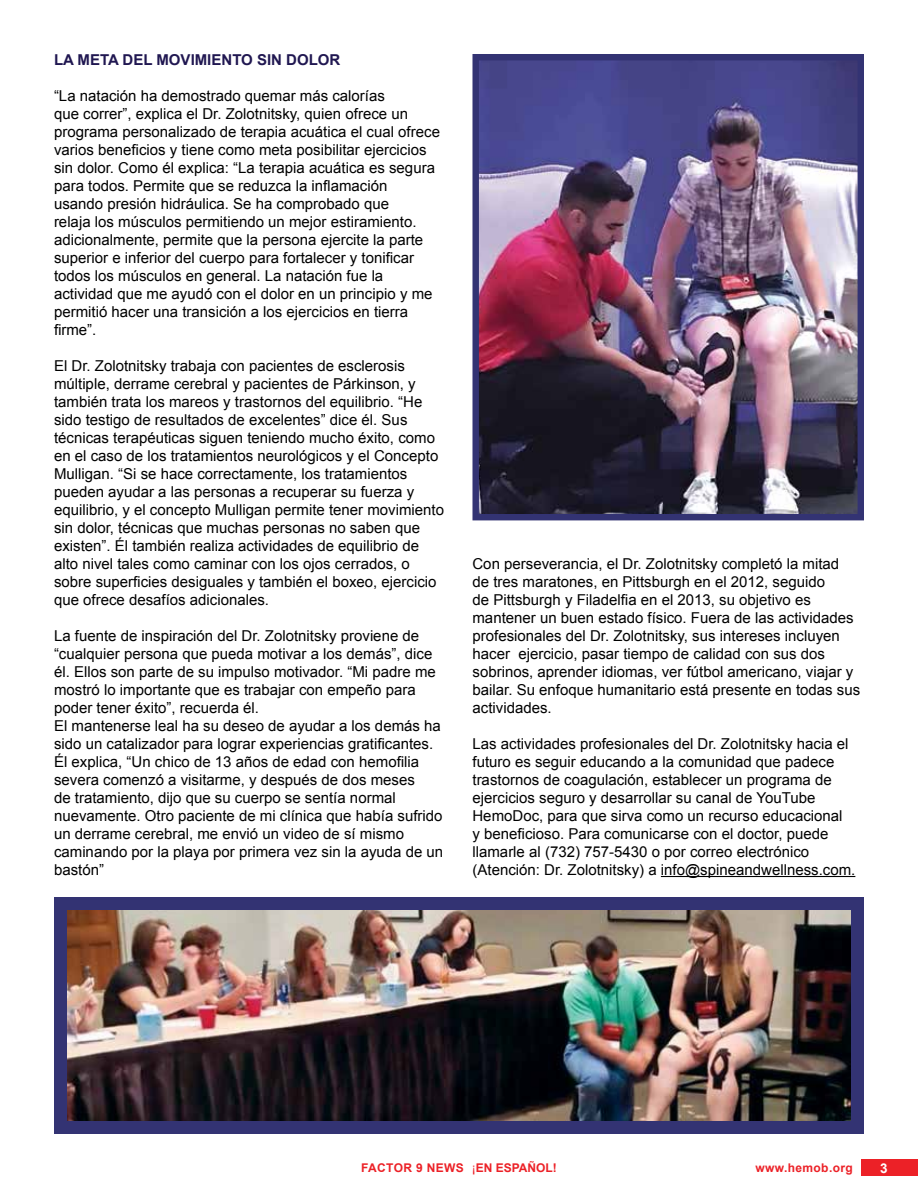
<style>
.page{position:relative;width:918px;height:1188px;background:#fff}
.page>*{position:absolute;margin:0;border:0;box-sizing:border-box;transform-origin:0 0}
.t1{font:15px/18px "Arial";color:#000}
.t2{font:700 15px "Arial";color:#201751}
.t3{font:700 13.5px "Arial";color:#fff}
.t4{font:700 12px "Arial";color:#ec2127}
.t5{font:700 12px "Arial";letter-spacing:.03em;color:#ec2127}
.s1{font-weight:400}
</style>
<div class="page">
<hr style="left:661px;top:876px;width:194px;height:1px;background:#000">
<div style="left:54px;top:898px;width:810px;height:236px;background:#333373"></div>
<img style="left:68px;top:911px;width:782px;height:210px">
<img style="left:479px;top:61px;width:378px;height:452px">
<div style="left:472px;top:54px;width:392px;height:466px;border:6px solid #333373"></div>
<div style="left:862px;top:1160px;width:56px;height:16px;background:#ec2127"></div>
<p class="t2" style="left:54px;top:50px;width:288px">LA META DEL MOVIMIENTO SIN DOLOR</p>
<p class="t1" style="left:54px;top:87px;width:388px">“La natación ha demostrado quemar más calorías<br>que correr”, explica el Dr. Zolotnitsky, quien ofrece un programa personalizado de terapia acuática el cual ofrece varios beneficios y tiene como meta posibilitar ejercicios sin dolor. Como él explica: “La terapia acuática es segura para todos. Permite que se reduzca la inflamación usando presión hidráulica. Se ha comprobado que<br>relaja los músculos permitiendo un mejor estiramiento. adicionalmente, permite que la persona ejercite la parte superior e inferior del cuerpo para fortalecer y tonificar todos los músculos en general. La natación fue la actividad que me ayudó con el dolor en un principio y me permitió hacer una transición a los ejercicios en tierra firme”.</p>
<p class="t1" style="left:54px;top:357px;width:392px">El Dr. Zolotnitsky trabaja con pacientes de esclerosis múltiple, derrame cerebral y pacientes de Párkinson, y también trata los mareos y trastornos del equilibrio. “He sido testigo de resultados de excelentes” dice él. Sus técnicas terapéuticas siguen teniendo mucho éxito, como en el caso de los tratamientos neurológicos y el Concepto Mulligan. “Si se hace correctamente, los tratamientos pueden ayudar a las personas a recuperar su fuerza y equilibrio, y el concepto Mulligan permite tener movimiento sin dolor, técnicas que muchas personas no saben que existen”. Él también realiza actividades de equilibrio de alto nivel tales como caminar con los ojos cerrados, o sobre superficies desiguales y también el boxeo, ejercicio que ofrece desafíos adicionales.</p>
<p class="t1" style="left:54px;top:627px;width:391px">La fuente de inspiración del Dr. Zolotnitsky proviene de “cualquier persona que pueda motivar a los demás”, dice él. Ellos son parte de su impulso motivador. “Mi padre me mostró lo importante que es trabajar con empeño para poder tener éxito”, recuerda él.<br>El mantenerse leal ha su deseo de ayudar a los demás ha sido un catalizador para lograr experiencias gratificantes.<br>Él explica, “Un chico de 13 años de edad con hemofilia severa comenzó a visitarme, y después de dos meses<br>de tratamiento, dijo que su cuerpo se sentía normal nuevamente. Otro paciente de mi clínica que había sufrido un derrame cerebral, me envió un video de sí mismo caminando por la playa por primera vez sin la ayuda de un bastón”</p>
<p class="t1" style="left:472px;top:555px;width:389px">Con perseverancia, el Dr. Zolotnitsky completó la mitad<br>de tres maratones, en Pittsburgh en el 2012, seguido<br>de Pittsburgh y Filadelfia en el 2013, su objetivo es mantener un buen estado físico. Fuera de las actividades profesionales del Dr. Zolotnitsky, sus intereses incluyen hacer ejercicio, pasar tiempo de calidad con sus dos sobrinos, aprender idiomas, ver fútbol americano, viajar y bailar. Su enfoque humanitario está presente en todas sus actividades.</p>
<p class="t1" style="left:472px;top:735px;width:384px">Las actividades profesionales del Dr. Zolotnitsky hacia el futuro es seguir educando a la comunidad que padece trastornos de coagulación, establecer un programa de ejercicios seguro y desarrollar su canal de YouTube HemoDoc, para que sirva como un recurso educacional<br>y beneficioso. Para comunicarse con el doctor, puede llamarle al (732) 757-5430 o por correo electrónico (Atención: Dr. Zolotnitsky) a info@spineandwellness.com.</p>
<p class="t4" style="left:361px;top:1160px;width:197px">FACTOR 9 NEWS <span class="s1">¡</span>EN ESPAÑOL!</p>
<p class="t5" style="left:756px;top:1160px;width:99px">www.hemob.org</p>
<p class="t3" style="left:880px;top:1159px;width:9px">3</p>
</div>
